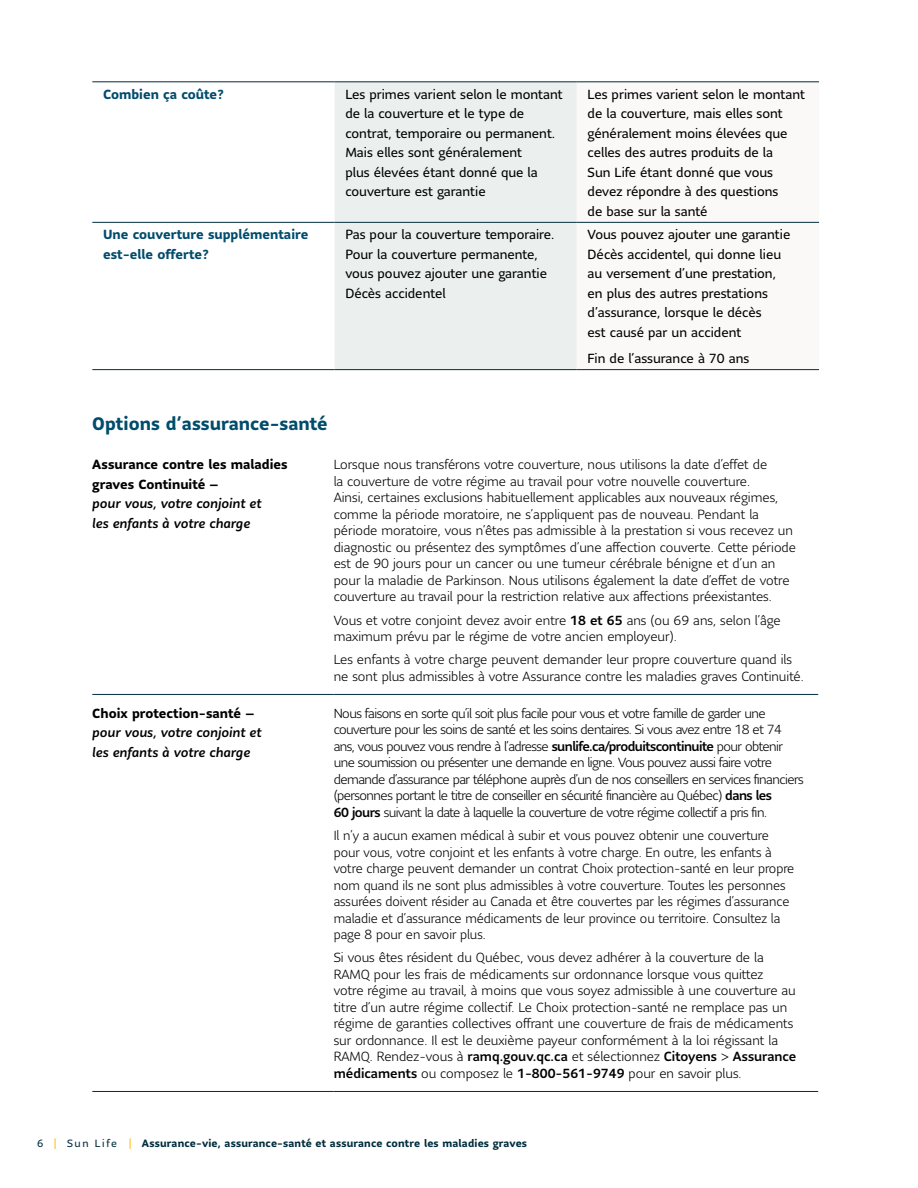
<style>
.page{position:relative;width:918px;height:1188px;background:#fff}
.page>*{position:absolute;margin:0;border:0;box-sizing:border-box;transform-origin:0 0}
.Body{font:700 18px "Sun Life Sans";color:#004c6c}
.Body-2{font:300 13.2px/16.5px "Sun Life Sans";letter-spacing:-.005em;color:#000}
.Body-3{font:13.2px/19.5px "Sun Life Sans";color:#000}
.Body-4{font:300 13.2px/16.5px "Sun Life Sans";letter-spacing:-.04em;color:#000}
.Body_bold_sub{font:italic 500 13.2px/19.5px "Sun Life Sans";color:#000}
.Body-5{font:700 13.2px/19.5px "Sun Life Sans";color:#004c6c}
.t1{font:700 10.5px "Sun Life Sans";letter-spacing:.015em;color:#002d3d}
.s1{font-weight:700;font-style:normal}
.s2{font-weight:500}
.s3{font-weight:400}
.s4{font-weight:400;color:#febe10}
</style>
<div class="page">
<div style="left:335px;top:83px;width:242px;height:286px;background:#ebf0ee"></div>
<hr style="left:92px;top:222px;width:243px;height:1px;background:#002d3d">
<hr style="left:92px;top:369px;width:243px;height:1px;background:#002d3d">
<hr style="left:335px;top:222px;width:242px;height:1px;background:#002d3d">
<hr style="left:335px;top:369px;width:242px;height:1px;background:#002d3d">
<hr style="left:577px;top:222px;width:242px;height:1px;background:#002d3d">
<hr style="left:577px;top:369px;width:242px;height:1px;background:#002d3d">
<hr style="left:92px;top:82px;width:243px;height:1px;background:#002d3d">
<hr style="left:335px;top:82px;width:242px;height:1px;background:#002d3d">
<hr style="left:577px;top:82px;width:242px;height:1px;background:#002d3d">
<hr style="left:92px;top:694px;width:242px;height:1px;background:#002d3d">
<hr style="left:334px;top:694px;width:484px;height:1px;background:#002d3d">
<hr style="left:92px;top:1091px;width:242px;height:1px;background:#002d3d">
<hr style="left:334px;top:1091px;width:484px;height:1px;background:#002d3d">
<p class="Body-5" style="left:103px;top:84px;width:123px">Combien ça coûte?</p>
<p class="Body-3" style="left:345px;top:84px;width:219px">Les primes varient selon le montant de la couverture et le type de contrat, temporaire ou permanent.<br>Mais elles sont généralement<br>plus élevées étant donné que la couverture est garantie</p>
<p class="Body-3" style="left:588px;top:84px;width:219px">Les primes varient selon le montant de la couverture, mais elles sont généralement moins élevées que celles des autres produits de la<br>Sun Life étant donné que vous devez répondre à des questions<br>de base sur la santé</p>
<p class="Body-5" style="left:103px;top:224px;width:207px">Une couverture supplémentaire est-elle offerte?</p>
<p class="Body-3" style="left:345px;top:224px;width:211px">Pas pour la couverture temporaire.<br>Pour la couverture permanente, vous pouvez ajouter une garantie<br>Décès accidentel</p>
<p class="Body-3" style="left:588px;top:224px;width:204px">Vous pouvez ajouter une garantie<br>Décès accidentel, qui donne lieu au versement d’une prestation, en plus des autres prestations d’assurance, lorsque le décès<br>est causé par un accident</p>
<p class="Body-3" style="left:588px;top:348px;width:163px">Fin de l’assurance à 70 ans</p>
<p class="Body" style="left:92px;top:411px;width:237px">Options d’assurance-santé</p>
<p class="Body_bold_sub" style="left:92px;top:455px;width:197px"><span class="s1">Assurance contre les maladies graves Continuité –<br></span>pour vous, votre conjoint et<br>les enfants à votre charge</p>
<p class="Body-2" style="left:334px;top:456px;width:464px">Lorsque nous transférons votre couverture, nous utilisons la date d’effet de<br>la couverture de votre régime au travail pour votre nouvelle couverture.<br>Ainsi, certaines exclusions habituellement applicables aux nouveaux régimes, comme la période moratoire, ne s’appliquent pas de nouveau. Pendant la période moratoire, vous n’êtes pas admissible à la prestation si vous recevez un diagnostic ou présentez des symptômes d’une affection couverte. Cette période est de 90 jours pour un cancer ou une tumeur cérébrale bénigne et d’un an pour la maladie de Parkinson. Nous utilisons également la date d’effet de votre couverture au travail pour la restriction relative aux affections préexistantes.</p>
<p class="Body-2" style="left:334px;top:611px;width:449px">Vous et votre conjoint devez avoir entre <span class="s2">18 et 65</span> ans (ou 69 ans, selon l’âge maximum prévu par le régime de votre ancien employeur).</p>
<p class="Body-2" style="left:334px;top:651px;width:472px">Les enfants à votre charge peuvent demander leur propre couverture quand ils ne sont plus admissibles à votre Assurance contre les maladies graves Continuité.</p>
<p class="Body_bold_sub" style="left:92px;top:703px;width:171px"><span class="s1">Choix protection-santé – </span>pour vous, votre conjoint et les enfants à votre charge</p>
<p class="Body-4" style="left:334px;top:705px;width:472px">Nous faisons en sorte qu’il soit plus facile pour vous et votre famille de garder une couverture pour les soins de santé et les soins dentaires. Si vous avez entre 18 et 74 ans, vous pouvez vous rendre à l’adresse <span class="s2">sunlife.ca/produitscontinuite</span> pour obtenir une soumission ou présenter une demande en ligne. Vous pouvez aussi faire votre demande d’assurance par téléphone auprès d’un de nos conseillers en services financiers (personnes portant le titre de conseiller en sécurité financière au Québec) <span class="s2">dans les<br>60 jours</span> suivant la date à laquelle la couverture de votre régime collectif a pris fin.</p>
<p class="Body-2" style="left:334px;top:827px;width:462px">Il n’y a aucun examen médical à subir et vous pouvez obtenir une couverture pour vous, votre conjoint et les enfants à votre charge. En outre, les enfants à votre charge peuvent demander un contrat Choix protection-santé en leur propre nom quand ils ne sont plus admissibles à votre couverture. Toutes les personnes assurées doivent résider au Canada et être couvertes par les régimes d’assurance maladie et d’assurance médicaments de leur province ou territoire. Consultez la page 8 pour en savoir plus.</p>
<p class="Body-2" style="left:334px;top:949px;width:464px">Si vous êtes résident du Québec, vous devez adhérer à la couverture de la RAMQ pour les frais de médicaments sur ordonnance lorsque vous quittez votre régime au travail, à moins que vous soyez admissible à une couverture au titre d’un autre régime collectif. Le Choix protection-santé ne remplace pas un régime de garanties collectives offrant une couverture de frais de médicaments sur ordonnance. Il est le deuxième payeur conformément à la loi régissant la RAMQ. Rendez-vous à <span class="s2">ramq.gouv.qc.ca</span> et sélectionnez <span class="s2">Citoyens</span> &gt; <span class="s2">Assurance médicaments</span> ou composez le <span class="s2">1-800-561-9749</span> pour en savoir plus.</p>
<p class="t1" style="left:37px;top:1136px;width:491px"><span class="s3">6</span> <span class="s4">|</span> <span class="s3">Sun Life</span> <span class="s4">|</span> Assurance-vie, assurance-santé et assurance contre les maladies graves</p>
</div>
